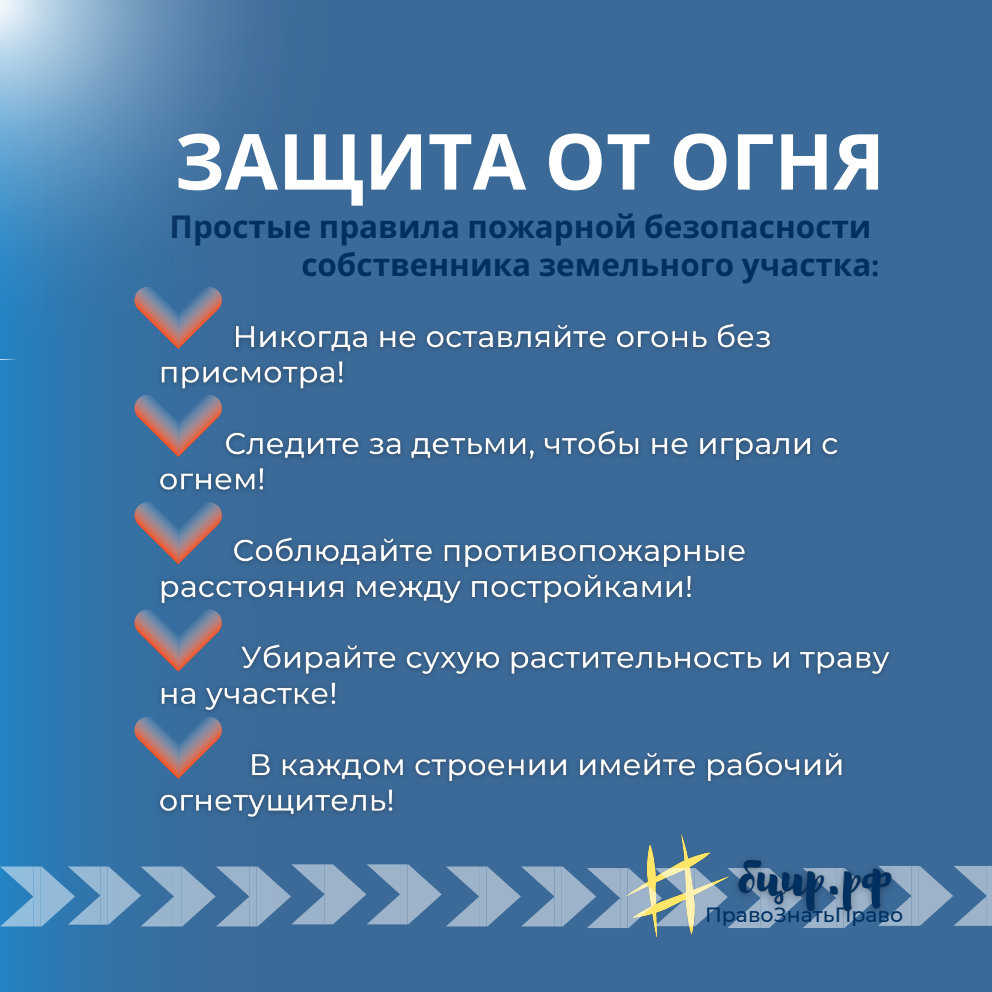
<style>
.page{position:relative;width:992px;height:992px;background:#3c6a98}
.page>*{position:absolute;margin:0;border:0;box-sizing:border-box;transform-origin:0 0}
.t1{font:700 77.25px "Noto Sans";color:#fff}
.t2{font:700 31.5px "Noto Sans";color:#003060}
.t3{font:500 20.5px "Montserrat";color:#003060}
.s1{font-family:"DM Sans"}
</style>
<div class="page">
<img style="left:0;top:360px;width:139px;height:632px">
<img style="left:160px;top:323px;width:730px;height:496px">
<svg style="left:133px;top:393px;width:90px;height:64px"></svg>
<svg style="left:133px;top:501px;width:90px;height:63px"></svg>
<svg style="left:133px;top:608px;width:90px;height:64px"></svg>
<svg style="left:133px;top:715px;width:90px;height:64px"></svg>
<img style="left:647px;top:834px;width:64px;height:104px">
<img style="left:743px;top:859px;width:19px;height:5px">
<svg style="left:0;top:864px;width:992px;height:64px"></svg>
<svg style="left:0;top:0;width:352px;height:360px"></svg>
<p class="t1" style="left:175px;top:107px;width:712px">ЗАЩИТА ОТ ОГНЯ</p>
<p class="t2" style="left:170px;top:205px;width:703px">Простые правила пожарной безопасности</p>
<p class="t2" style="left:301px;top:242px;width:579px">собственника земельного участка<span class="s1">:</span></p>
<p class="t3" style="left:705px;top:902px;width:200px">ПравоЗнатьПраво</p>
</div>
